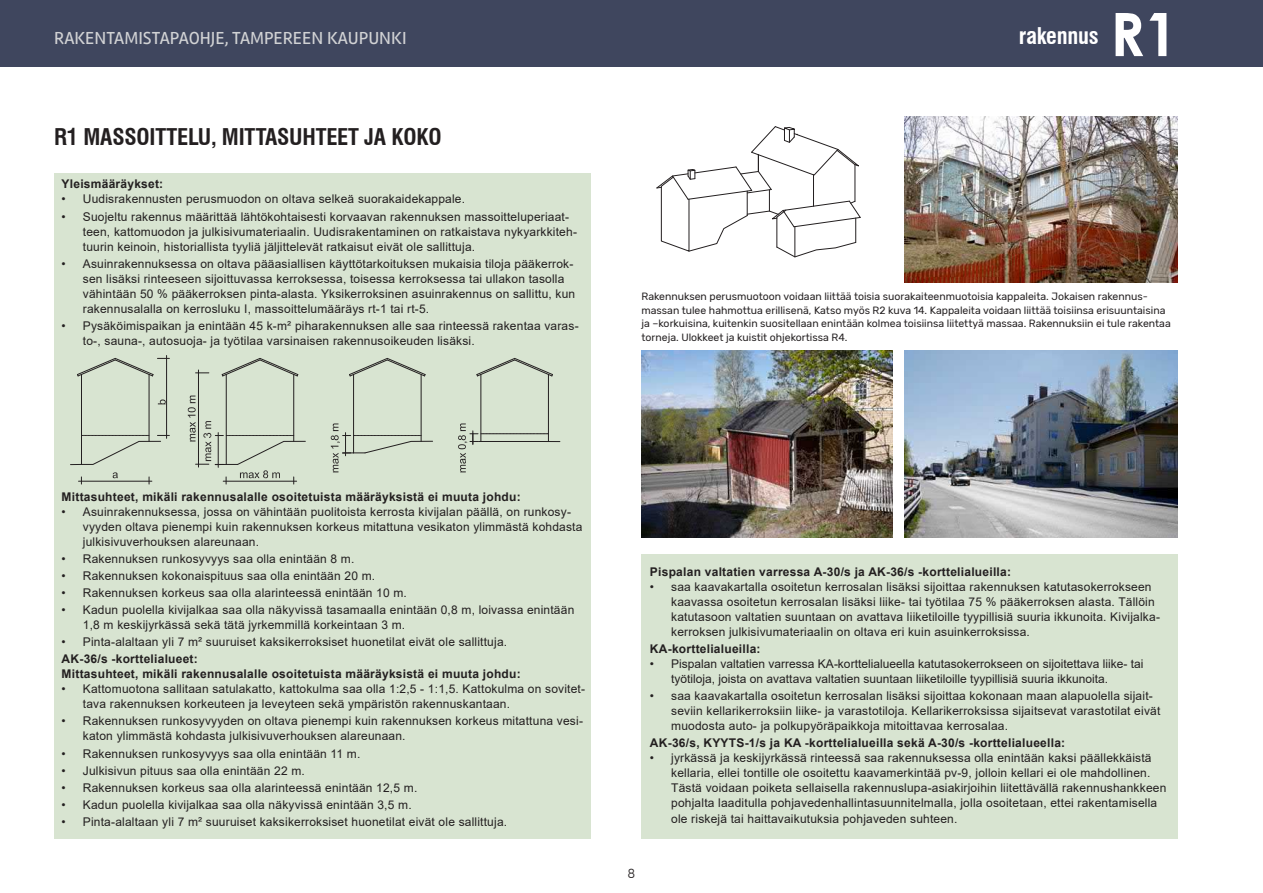
<style>
.page{position:relative;width:1263px;height:893px;background:#fff}
.page>*{position:absolute;margin:0;border:0;box-sizing:border-box;transform-origin:0 0}
.tunnistekirjain{font:700 60px "Century Gothic";color:#fff}
.korttiotsikko{font:700 condensed 22.5px "Swiss 721 BT";letter-spacing:-.01em;color:#231f20}
.palkkiteksti2{font:700 condensed 22.5px "Swiss 721 BT";letter-spacing:-.01em;color:#fff}
.t1{font:18px "Rambla";color:#d1d2d4}
.t2{font:300 13.5px "Swiss 721 BT";color:#231f20}
.t3{font:12px/15px "Arial";letter-spacing:.015em;color:#231f20}
.pääohje_pieni{font:700 12px "Arial";letter-spacing:.02em;color:#231f20}
.t4{font:10.95px "Arial";color:#231f20}
.kuvateksti{font:10.5px/13.5px "Rubik";color:#231f20}
</style>
<div class="page">
<div style="left:0;top:0;width:1263px;height:67px;background:#3f465e"></div>
<div style="left:641px;top:554px;width:537px;height:285px;background:#d8e4d1"></div>
<div style="left:54px;top:173px;width:536px;height:666px;background:#d8e4d1"></div>
<img style="left:904px;top:117px;width:274px;height:166px">
<svg style="left:70px;top:356px;width:478px;height:129px"></svg>
<svg style="left:221px;top:357px;width:78px;height:20px"></svg>
<hr style="left:81px;top:374px;width:1px;height:90px;background:#231f20">
<hr style="left:166px;top:355px;width:1px;height:83px;background:#231f20">
<svg style="left:158px;top:399px;width:8px;height:5px"></svg>
<svg style="left:77px;top:357px;width:92px;height:20px"></svg>
<hr style="left:79px;top:481px;width:73px;height:1px;background:#231f20">
<svg style="left:112px;top:472px;width:6px;height:6px"></svg>
<hr style="left:421px;top:374px;width:1px;height:67px;background:#231f20">
<hr style="left:353px;top:374px;width:1px;height:79px;background:#231f20">
<svg style="left:349px;top:357px;width:77px;height:20px"></svg>
<hr style="left:548px;top:374px;width:1px;height:67px;background:#231f20">
<hr style="left:480px;top:374px;width:1px;height:67px;background:#231f20">
<svg style="left:476px;top:357px;width:77px;height:20px"></svg>
<svg style="left:458px;top:423px;width:103px;height:49px"></svg>
<svg style="left:331px;top:423px;width:102px;height:49px"></svg>
<hr style="left:149px;top:374px;width:1px;height:67px;background:#231f20">
<svg style="left:70px;top:435px;width:99px;height:30px"></svg>
<svg style="left:188px;top:396px;width:118px;height:88px"></svg>
<svg style="left:656px;top:126px;width:205px;height:132px"></svg>
<img style="left:641px;top:350px;width:252px;height:188px">
<img style="left:904px;top:350px;width:274px;height:188px">
<h3 class="t1" style="left:54px;top:27px;width:354px">RAKENTAMISTAPAOHJE, TAMPEREEN KAUPUNKI</h3>
<p class="palkkiteksti2" style="left:1019px;top:22px;width:81px">rakennus</p>
<p class="tunnistekirjain" style="left:1110px;top:-11px;width:69px">R1</p>
<p class="korttiotsikko" style="left:54px;top:123px;width:389px">R1 MASSOITTELU, MITTASUHTEET JA KOKO</p>
<p class="pääohje_pieni" style="left:62px;top:176px;width:103px">Yleismääräykset:</p>
<p class="t3" style="left:62px;top:192px;width:405px">• Uudisrakennusten perusmuodon on oltava selkeä suorakaidekappale.</p>
<p class="t3" style="left:83px;top:209px;width:496px;text-indent:-21px">• Suojeltu rakennus määrittää lähtökohtaisesti korvaavan rakennuksen massoitteluperiaat&shy;teen, kattomuodon ja julkisivumateriaalin. Uudisrakentaminen on ratkaistava nykyarkkiteh&shy;tuurin keinoin, historiallista tyyliä jäljittelevät ratkaisut eivät ole sallittuja.</p>
<p class="t3" style="left:83px;top:256px;width:494px;text-indent:-21px">• Asuinrakennuksessa on oltava pääasiallisen käyttötarkoituksen mukaisia tiloja pääkerrok&shy;sen lisäksi rinteeseen sijoittuvassa kerroksessa, toisessa kerroksessa tai ullakon tasolla vähintään 50 % pääkerroksen pinta-alasta. Yksikerroksinen asuinrakennus on sallittu, kun rakennusalalla on kerrosluku I, massoittelumääräys rt-1 tai rt-5.</p>
<p class="t3" style="left:83px;top:318px;width:497px;text-indent:-21px">• Pysäköimispaikan ja enintään 45 k-m² piharakennuksen alle saa rinteessä rakentaa varas&shy;to-, sauna-, autosuoja- ja työtilaa varsinaisen rakennusoikeuden lisäksi.</p>
<p class="kuvateksti" style="left:641px;top:290px;width:531px">Rakennuksen perusmuotoon voidaan liittää toisia suorakaiteenmuotoisia kappaleita. Jokaisen rakennus&shy;massan tulee hahmottua erillisenä, Katso myös R2 kuva 14. Kappaleita voidaan liittää toisiinsa erisuuntaisina ja –korkuisina, kuitenkin suositellaan enintään kolmea toisiinsa liitettyä massaa. Rakennuksiin ei tule rakentaa torneja. Ulokkeet ja kuistit ohjekortissa R4.</p>
<p class="t4" style="left:678px;top:355px;width:45px;rotate:-45deg">1:2-1:1,5</p>
<p class="pääohje_pieni" style="left:62px;top:488px;width:461px">Mittasuhteet, mikäli rakennusalalle osoitetuista määräyksistä ei muuta johdu:</p>
<p class="t3" style="left:83px;top:504px;width:501px;text-indent:-21px">• Asuinrakennuksessa, jossa on vähintään puolitoista kerrosta kivijalan päällä, on runkosy&shy;vyyden oltava pienempi kuin rakennuksen korkeus mitattuna vesikaton ylimmästä kohdasta julkisivuverhouksen alareunaan.</p>
<p class="t3" style="left:62px;top:551px;width:294px">• Rakennuksen runkosyvyys saa olla enintään 8 m.</p>
<p class="t3" style="left:62px;top:568px;width:315px">• Rakennuksen kokonaispituus saa olla enintään 20 m.</p>
<p class="t3" style="left:62px;top:585px;width:347px">• Rakennuksen korkeus saa olla alarinteessä enintään 10 m.</p>
<p class="t3" style="left:83px;top:602px;width:493px;text-indent:-21px">• Kadun puolella kivijalkaa saa olla näkyvissä tasamaalla enintään 0,8 m, loivassa enintään<br>1,8 m keskijyrkässä sekä tätä jyrkemmillä korkeintaan 3 m.</p>
<p class="t3" style="left:62px;top:634px;width:447px">• Pinta-alaltaan yli 7 m² suuruiset kaksikerroksiset huonetilat eivät ole sallittuja.</p>
<p class="pääohje_pieni" style="left:62px;top:651px;width:138px">AK-36/s -korttelialueet:</p>
<p class="pääohje_pieni" style="left:62px;top:666px;width:461px">Mittasuhteet, mikäli rakennusalalle osoitetuista määräyksistä ei muuta johdu:</p>
<p class="t3" style="left:83px;top:681px;width:504px;text-indent:-21px">• Kattomuotona sallitaan satulakatto, kattokulma saa olla 1:2,5 - 1:1,5. Kattokulma on sovitet&shy;tava rakennuksen korkeuteen ja leveyteen sekä ympäristön rakennuskantaan.</p>
<p class="t3" style="left:83px;top:714px;width:502px;text-indent:-21px">• Rakennuksen runkosyvyyden on oltava pienempi kuin rakennuksen korkeus mitattuna vesi&shy;katon ylimmästä kohdasta julkisivuverhouksen alareunaan.</p>
<p class="t3" style="left:62px;top:746px;width:300px">• Rakennuksen runkosyvyys saa olla enintään 11 m.</p>
<p class="t3" style="left:62px;top:763px;width:245px">• Julkisivun pituus saa olla enintään 22 m.</p>
<p class="t3" style="left:62px;top:780px;width:357px">• Rakennuksen korkeus saa olla alarinteessä enintään 12,5 m.</p>
<p class="t3" style="left:62px;top:797px;width:352px">• Kadun puolella kivijalkaa saa olla näkyvissä enintään 3,5 m.</p>
<p class="t3" style="left:62px;top:814px;width:447px">• Pinta-alaltaan yli 7 m² suuruiset kaksikerroksiset huonetilat eivät ole sallittuja.</p>
<p class="pääohje_pieni" style="left:650px;top:563px;width:363px">Pispalan valtatien varressa A-30/s ja AK-36/s -korttelialueilla:</p>
<p class="t3" style="left:671px;top:579px;width:490px;text-indent:-21px">• saa kaavakartalla osoitetun kerrosalan lisäksi sijoittaa rakennuksen katutasokerrokseen kaavassa osoitetun kerrosalan lisäksi liike- tai työtilaa 75 % pääkerroksen alasta. Tällöin katutasoon valtatien suuntaan on avattava liiketiloille tyypillisiä suuria ikkunoita. Kivijalka&shy;kerroksen julkisivumateriaalin on oltava eri kuin asuinkerroksissa.</p>
<p class="pääohje_pieni" style="left:650px;top:640px;width:112px">KA-korttelialueilla:</p>
<p class="t3" style="left:671px;top:656px;width:474px;text-indent:-21px">• Pispalan valtatien varressa KA-korttelialueella katutasokerrokseen on sijoitettava liike- tai työtiloja, joista on avattava valtatien suuntaan liiketiloille tyypillisiä suuria ikkunoita.</p>
<p class="t3" style="left:671px;top:688px;width:491px;text-indent:-21px">• saa kaavakartalla osoitetun kerrosalan lisäksi sijoittaa kokonaan maan alapuolella sijait&shy;seviin kellarikerroksiin liike- ja varastotiloja. Kellarikerroksissa sijaitsevat varastotilat eivät muodosta auto- ja polkupyöräpaikkoja mitoittavaa kerrosalaa.</p>
<p class="pääohje_pieni" style="left:650px;top:734px;width:417px">AK-36/s, KYYTS-1/s ja KA -korttelialueilla sekä A-30/s -korttelialueella:</p>
<p class="t3" style="left:671px;top:750px;width:497px;text-indent:-21px">• jyrkässä ja keskijyrkässä rinteessä saa rakennuksessa olla enintään kaksi päällekkäistä kellaria, ellei tontille ole osoitettu kaavamerkintää pv-9, jolloin kellari ei ole mahdollinen.<br>Tästä voidaan poiketa sellaisella rakennuslupa-asiakirjoihin liitettävällä rakennushankkeen pohjalta laaditulla pohjavedenhallintasuunnitelmalla, jolla osoitetaan, ettei rakentamisella</p>
<p class="t3" style="left:671px;top:811px;width:288px">ole riskejä tai haittavaikutuksia pohjaveden suhteen.</p>
<p class="t2" style="left:628px;top:865px;width:9px">8</p>
</div>
